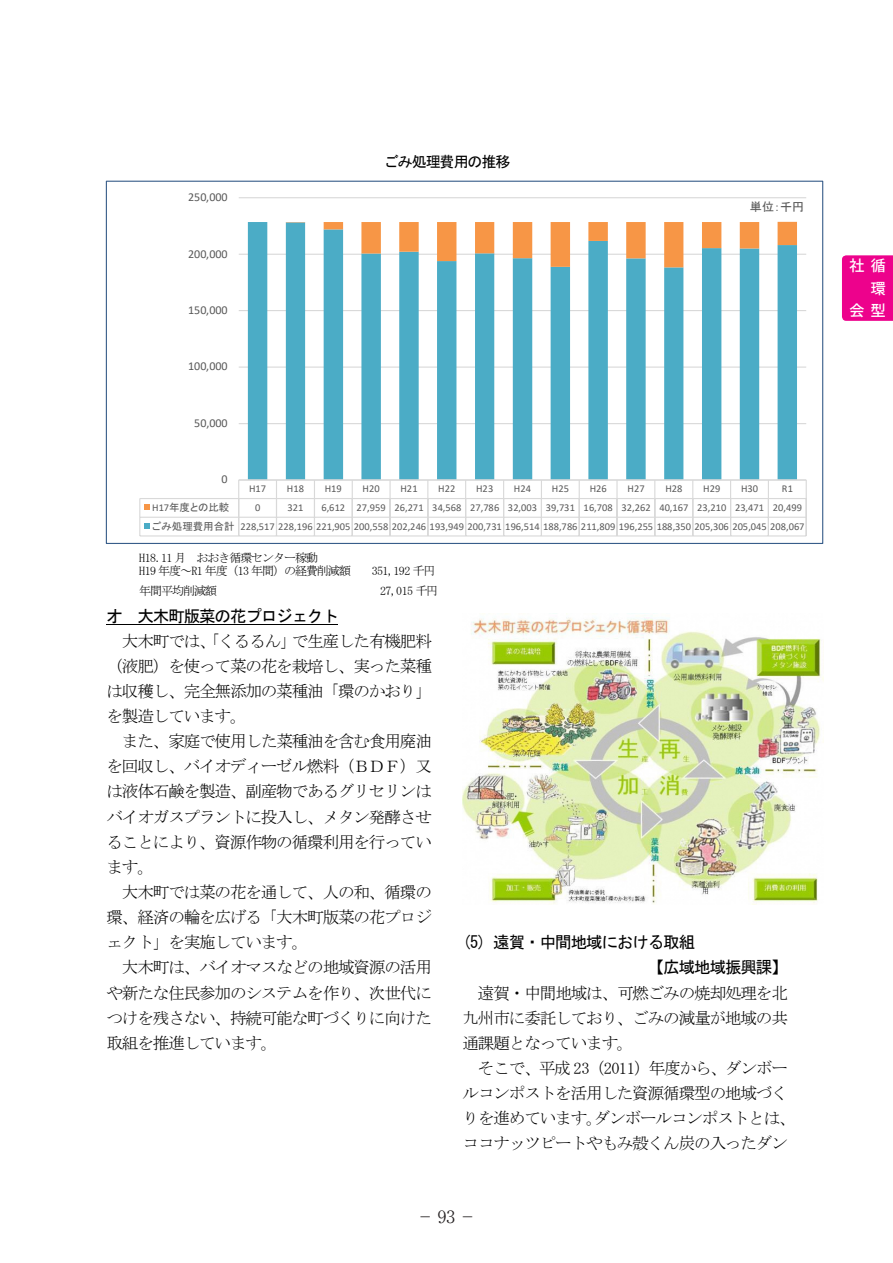
<style>
.page{position:relative;width:893px;height:1263px;background:#fff}
.page>*{position:absolute;margin:0;border:0;box-sizing:border-box;transform-origin:0 0}
.t1{font:300 16.95px "Ryumin Pro";color:#231f20}
.t2{font:16.5px "MS Mincho";letter-spacing:-.065em;color:#000}
.t3{font:16.5px "MS Gothic";letter-spacing:-.065em;color:#000}
.t4{font:15px "MS Gothic";letter-spacing:-.065em;color:#000}
.t5{font:500 14.85px/22.4px "Koz Go Pro";color:#fff;text-align:justify}
.t6{font:12px/13.5px "MS Mincho";letter-spacing:-.09em;color:#000}
.t7{font:12px "Calibri";color:#595959}
.t8{font:12px "MS P Gothic";color:#595959}
.t9{font:10.5px/18.8px "Calibri";letter-spacing:.005em;color:#595959;text-align:right}
.t10{font:10.5px "MS P Gothic";color:#595959}
.s1{font-family:"Calibri"}
.s2{font-family:"MS P Gothic"}
</style>
<div class="page">
<img style="left:462px;top:613px;width:361px;height:291px">
<hr style="left:106px;top:624px;width:232px;height:1px;background:#000">
<hr style="left:239px;top:423px;width:567px;height:1px;background:#d9d9d9">
<hr style="left:239px;top:366px;width:567px;height:2px;background:#d9d9d9">
<hr style="left:239px;top:310px;width:567px;height:1px;background:#d9d9d9">
<hr style="left:239px;top:254px;width:567px;height:1px;background:#d9d9d9">
<hr style="left:239px;top:197px;width:567px;height:1px;background:#d9d9d9">
<svg style="left:248px;top:222px;width:549px;height:257px;fill:#4bacc6"></svg>
<svg style="left:286px;top:222px;width:511px;height:45px"></svg>
<hr style="left:239px;top:479px;width:567px;height:2px;background:#d9d9d9">
<hr style="left:140px;top:498px;width:666px;height:1px;background:#d9d9d9">
<hr style="left:140px;top:517px;width:666px;height:1px;background:#d9d9d9">
<hr style="left:140px;top:535px;width:666px;height:1px;background:#d9d9d9">
<svg style="left:238px;top:480px;width:1px;height:55px"></svg>
<svg style="left:276px;top:481px;width:1px;height:54px"></svg>
<svg style="left:314px;top:481px;width:1px;height:54px"></svg>
<svg style="left:352px;top:481px;width:1px;height:54px"></svg>
<svg style="left:389px;top:481px;width:2px;height:54px"></svg>
<svg style="left:427px;top:481px;width:1px;height:54px"></svg>
<svg style="left:465px;top:481px;width:1px;height:54px"></svg>
<svg style="left:503px;top:481px;width:1px;height:54px"></svg>
<svg style="left:541px;top:481px;width:1px;height:54px"></svg>
<svg style="left:579px;top:481px;width:1px;height:54px"></svg>
<svg style="left:616px;top:481px;width:2px;height:54px"></svg>
<svg style="left:654px;top:481px;width:1px;height:54px"></svg>
<svg style="left:692px;top:481px;width:1px;height:54px"></svg>
<svg style="left:730px;top:481px;width:1px;height:54px"></svg>
<svg style="left:768px;top:481px;width:1px;height:54px"></svg>
<svg style="left:806px;top:480px;width:1px;height:56px"></svg>
<svg style="left:139px;top:498px;width:11px;height:38px"></svg>
<div style="left:842px;top:255px;width:51px;height:66px;background:#ed028c"></div>
<p class="t7" style="left:188px;top:189px;width:41px">250,000</p>
<p class="t7" style="left:188px;top:245px;width:41px">200,000</p>
<p class="t7" style="left:188px;top:302px;width:41px">150,000</p>
<p class="t7" style="left:188px;top:358px;width:41px">100,000</p>
<p class="t7" style="left:194px;top:415px;width:35px">50,000</p>
<p class="t7" style="left:222px;top:471px;width:8px">0</p>
<p class="t4" style="left:384px;top:154px;width:128px">ごみ処理費用の推移</p>
<p class="t8" style="left:750px;top:201px;width:56px">単位：千円</p>
<p class="t9" style="left:249px;top:479px;width:19px">H17</p>
<p class="t9" style="left:287px;top:479px;width:19px">H18</p>
<p class="t9" style="left:325px;top:479px;width:19px">H19</p>
<p class="t9" style="left:363px;top:479px;width:19px">H20</p>
<p class="t9" style="left:400px;top:479px;width:19px">H21</p>
<p class="t9" style="left:438px;top:479px;width:19px">H22</p>
<p class="t9" style="left:476px;top:479px;width:19px">H23</p>
<p class="t9" style="left:514px;top:479px;width:19px">H24</p>
<p class="t9" style="left:552px;top:479px;width:19px">H25</p>
<p class="t9" style="left:590px;top:479px;width:19px">H26</p>
<p class="t9" style="left:627px;top:479px;width:19px">H27</p>
<p class="t9" style="left:665px;top:479px;width:19px">H28</p>
<p class="t9" style="left:703px;top:479px;width:19px">H29</p>
<p class="t9" style="left:741px;top:479px;width:19px">H30</p>
<p class="t9" style="left:782px;top:479px;width:13px">R1</p>
<p class="t10" style="left:152px;top:502px;width:79px"><span class="s1">H17</span>年度との比較</p>
<p class="t9" style="left:255px;top:498px;width:7px">0</p>
<p class="t9" style="left:288px;top:498px;width:17px">321</p>
<p class="t9" style="left:152px;top:498px;width:654px">6,612 27,959 26,271 34,568 27,786 32,003 39,731 16,708 32,262 40,167 23,210 23,471 20,499<br><span class="s2">ごみ処理費用合計</span> 228,517 228,196 221,905 200,558 202,246 193,949 200,731 196,514 188,786 211,809 196,255 188,350 205,306 205,045 208,067</p>
<p class="t6" style="left:139px;top:550px;width:213px">H18.11 月 おおき循環センター稼動<br>H19 年度～R1 年度（13 年間）の経費削減額</p>
<p class="t6" style="left:372px;top:564px;width:65px">351,192 千円</p>
<p class="t6" style="left:139px;top:584px;width:79px">年間平均削減額</p>
<p class="t6" style="left:380px;top:584px;width:60px">27,015 千円</p>
<p class="t3" style="left:106px;top:607px;width:234px">オ 大木町版菜の花プロジェクト</p>
<p class="t2" style="left:122px;top:632px;width:311px">大木町では、「くるるん」で生産した有機肥料</p>
<p class="t2" style="left:106px;top:657px;width:327px">（液肥）を使って菜の花を栽培し、実った菜種</p>
<p class="t2" style="left:106px;top:683px;width:327px">は収穫し、完全無添加の菜種油「環のかおり」</p>
<p class="t2" style="left:106px;top:708px;width:142px">を製造しています。</p>
<p class="t2" style="left:122px;top:733px;width:311px">また、家庭で使用した菜種油を含む食用廃油</p>
<p class="t2" style="left:106px;top:758px;width:327px">を回収し、バイオディーゼル燃料（ＢＤＦ）又</p>
<p class="t2" style="left:106px;top:783px;width:327px">は液体石鹸を製造、副産物であるグリセリンは</p>
<p class="t2" style="left:106px;top:808px;width:327px">バイオガスプラントに投入し、メタン発酵させ</p>
<p class="t2" style="left:106px;top:833px;width:327px">ることにより、資源作物の循環利用を行ってい</p>
<p class="t2" style="left:106px;top:859px;width:49px">ます。</p>
<p class="t2" style="left:122px;top:884px;width:311px">大木町では菜の花を通して、人の和、循環の</p>
<p class="t2" style="left:106px;top:909px;width:327px">環、経済の輪を広げる「大木町版菜の花プロジ</p>
<p class="t2" style="left:106px;top:934px;width:203px">ェクト」を実施しています。</p>
<p class="t2" style="left:122px;top:959px;width:311px">大木町は、バイオマスなどの地域資源の活用</p>
<p class="t2" style="left:106px;top:984px;width:327px">や新たな住民参加のシステムを作り、次世代に</p>
<p class="t2" style="left:106px;top:1009px;width:327px">つけを残さない、持続可能な町づくりに向けた</p>
<p class="t2" style="left:106px;top:1034px;width:173px">取組を推進しています。</p>
<p class="t3" style="left:462px;top:934px;width:234px">(5) 遠賀・中間地域における取組</p>
<p class="t3" style="left:648px;top:959px;width:142px">【広域地域振興課】</p>
<p class="t2" style="left:478px;top:984px;width:311px">遠賀・中間地域は、可燃ごみの焼却処理を北</p>
<p class="t2" style="left:462px;top:1009px;width:327px">九州市に委託しており、ごみの減量が地域の共</p>
<p class="t2" style="left:462px;top:1034px;width:173px">通課題となっています。</p>
<p class="t2" style="left:478px;top:1060px;width:311px">そこで、平成 23（2011）年度から、ダンボー</p>
<p class="t2" style="left:462px;top:1085px;width:327px">ルコンポストを活用した資源循環型の地域づく</p>
<p class="t2" style="left:462px;top:1110px;width:335px">りを進めています。ダンボールコンポストとは、</p>
<p class="t2" style="left:462px;top:1135px;width:327px">ココナッツピートやもみ殻くん炭の入ったダン</p>
<p class="t2" style="left:422px;top:1201px;width:51px">- 93 -</p>
<p class="t1" style="left:417px;top:1203px;width:61px">－ 93 －</p>
<p class="t5" style="left:849px;top:256px;width:16px">社</p>
<p class="t5" style="left:849px;top:300px;width:16px">会</p>
<p class="t5" style="left:871px;top:256px;width:16px">循環型</p>
</div>
